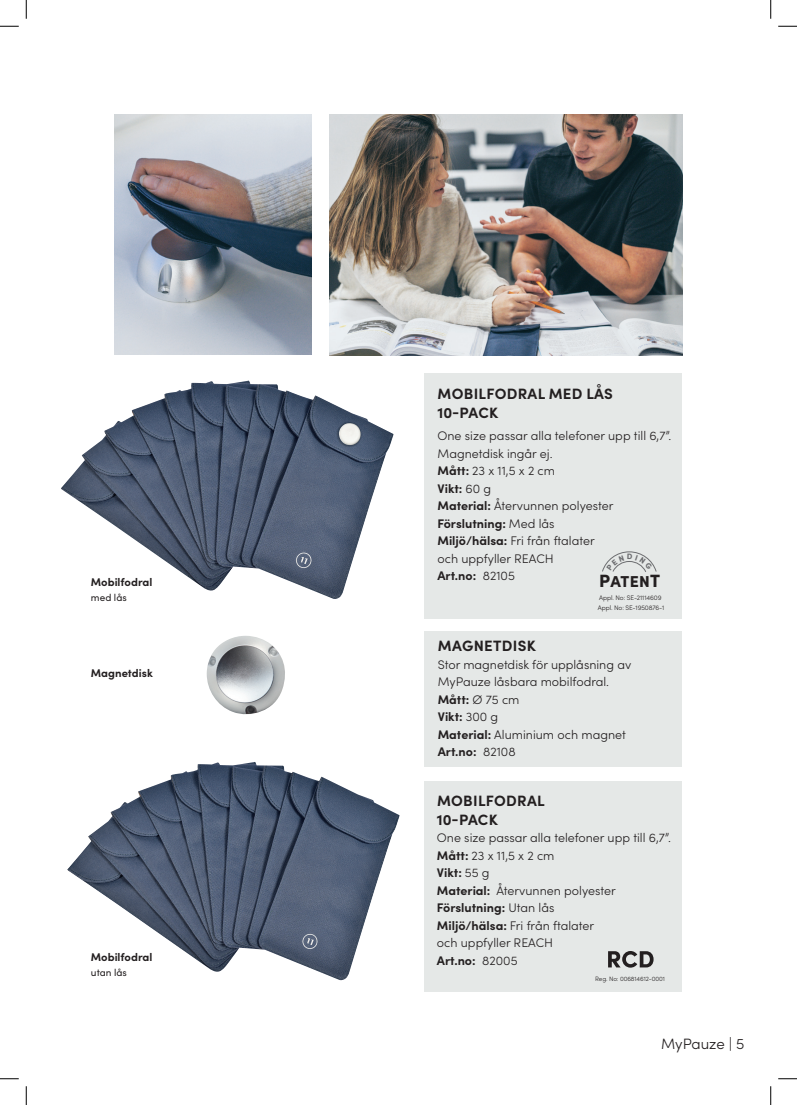
<style>
.page{position:relative;width:797px;height:1105px;background:#fff}
.page>*{position:absolute;margin:0;border:0;box-sizing:border-box;transform-origin:0 0}
.t1{font:900 15.88px "Sofia Pro";color:#231f20}
.t2{font:700 15px/18.8px "Sofia Pro";letter-spacing:.02em;color:#231f20}
.t3{font:300 15px "Sofia Pro";letter-spacing:-.005em;color:#231f20}
.t4{font:300 12.5px/17.5px "Sofia Pro";color:#231f20}
.t5{font:700 11.25px "Sofia Pro";color:#231f20}
.t6{font:10px "Sofia Pro";color:#231f20}
.t7{font:300 6.62px/9.9px "Sofia Pro";letter-spacing:-.015em;color:#231f20}
.t8{font:300 6.38px "Sofia Pro";letter-spacing:-.015em;color:#231f20}
.s1{font-weight:700}
.s2{font-size:17.75px}
</style>
<div class="page">
<img style="left:67px;top:762px;width:332px;height:218px">
<img style="left:61px;top:381px;width:332px;height:218px">
<img style="left:207px;top:636px;width:78px;height:78px">
<img style="left:329px;top:115px;width:353px;height:241px">
<img style="left:115px;top:115px;width:197px;height:240px">
<div style="left:424px;top:373px;width:258px;height:246px;background:#e5e8e7"></div>
<div style="left:424px;top:782px;width:258px;height:210px;background:#e5e8e7"></div>
<svg style="left:608px;top:951px;width:45px;height:17px"></svg>
<div style="left:424px;top:631px;width:258px;height:136px;background:#e5e8e7"></div>
<svg style="left:0;top:25px;width:19px;height:2px"></svg>
<svg style="left:778px;top:25px;width:19px;height:2px"></svg>
<svg style="left:0;top:1078px;width:19px;height:1px"></svg>
<svg style="left:778px;top:1078px;width:19px;height:1px"></svg>
<svg style="left:25px;top:0;width:2px;height:19px"></svg>
<svg style="left:25px;top:1086px;width:2px;height:19px"></svg>
<svg style="left:770px;top:0;width:1px;height:19px"></svg>
<svg style="left:770px;top:1086px;width:1px;height:19px"></svg>
<svg style="left:602px;top:551px;width:54px;height:21px"></svg>
<p class="t5" style="left:91px;top:574px;width:63px">Mobilfodral</p>
<p class="t6" style="left:91px;top:590px;width:37px">med lås</p>
<p class="t5" style="left:91px;top:665px;width:63px">Magnetdisk</p>
<p class="t5" style="left:91px;top:948px;width:63px">Mobilfodral</p>
<p class="t6" style="left:91px;top:965px;width:38px">utan lås</p>
<p class="t2" style="left:437px;top:383px;width:177px">MOBILFODRAL MED LÅS<br>10-PACK</p>
<p class="t4" style="left:437px;top:426px;width:235px">One size passar alla telefoner upp till 6,7”.<br>Magnetdisk ingår ej.<br><span class="s1">Mått:</span> 23 x 11,5 x 2 cm<br><span class="s1">Vikt:</span> 60 g<br><span class="s1">Material:</span> Återvunnen polyester<br><span class="s1">Förslutning:</span> Med lås<br><span class="s1">Miljö/hälsa:</span> Fri från ftalater<br>och uppfyller REACH<br><span class="s1">Art.no:</span> 82105</p>
<p class="t1" style="left:599px;top:569px;width:63px"><span class="s2">P</span>ATEN<span class="s2">T</span></p>
<p class="t7" style="left:598px;top:592px;width:68px">Appl. No: SE-21114609<br>Appl. No: SE-1950876-1</p>
<p class="t2" style="left:438px;top:635px;width:99px">MAGNETDISK</p>
<p class="t4" style="left:438px;top:655px;width:195px">Stor magnetdisk för upplåsning av<br>MyPauze låsbara mobilfodral.<br><span class="s1">Mått:</span> Ø 75 cm<br><span class="s1">Vikt:</span> 300 g<br><span class="s1">Material:</span> Aluminium och magnet<br><span class="s1">Art.no:</span> 82108</p>
<p class="t2" style="left:437px;top:790px;width:109px">MOBILFODRAL<br>10-PACK</p>
<p class="t4" style="left:437px;top:829px;width:235px">One size passar alla telefoner upp till 6,7”.<br><span class="s1">Mått:</span> 23 x 11,5 x 2 cm<br><span class="s1">Vikt:</span> 55 g<br><span class="s1">Material:</span> Återvunnen polyester<br><span class="s1">Förslutning:</span> Utan lås<br><span class="s1">Miljö/hälsa:</span> Fri från ftalater<br>och uppfyller REACH<br><span class="s1">Art.no:</span> 82005</p>
<p class="t8" style="left:595px;top:974px;width:71px">Reg. No: 006814612-0001</p>
<p class="t3" style="left:661px;top:1032px;width:85px">MyPauze | 5</p>
</div>
